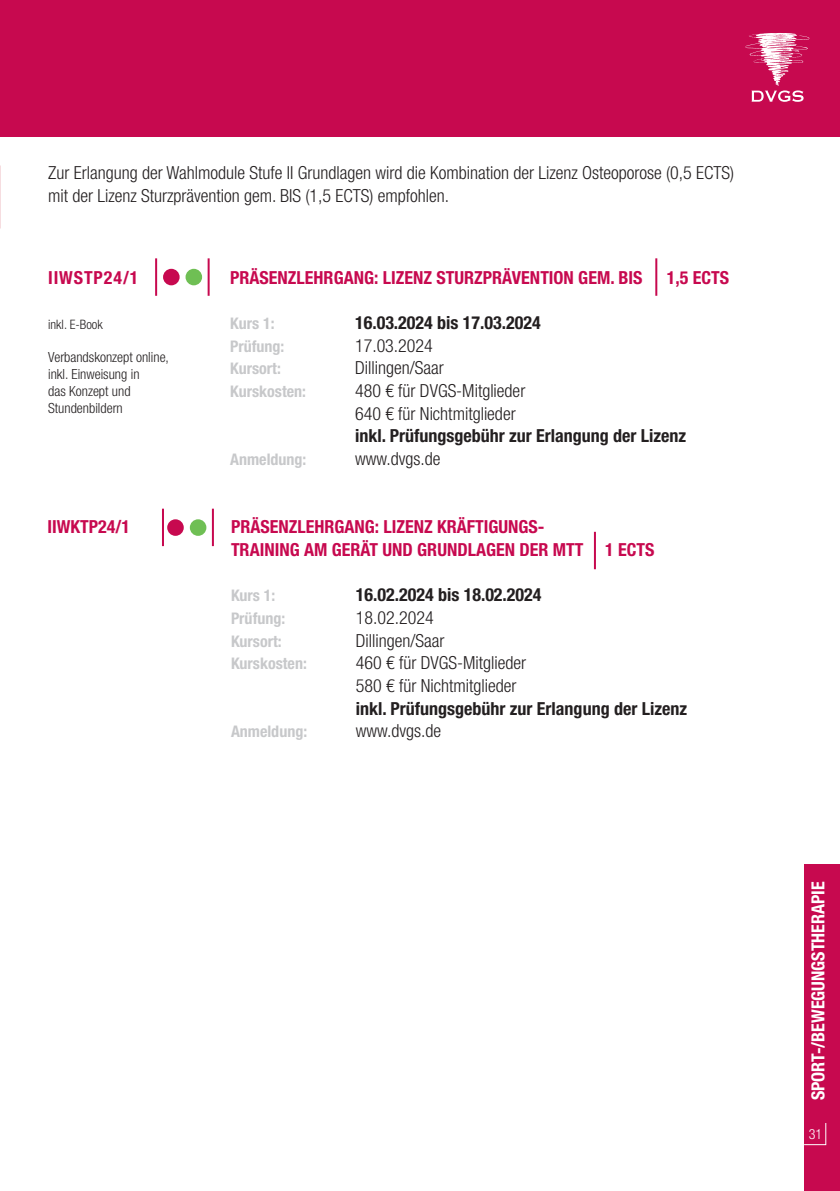
<style>
.page{position:relative;width:840px;height:1191px;background:#fff}
.page>*{position:absolute;margin:0;border:0;box-sizing:border-box;transform-origin:0 0}
.t1{font:300 condensed 18px/22.6px "Helvetica Neue LT Std";color:#231f20}
.t2{font:700 condensed 18px/22.6px "Helvetica Neue LT Std";color:#c7094f}
.t3{font:700 condensed 18px "Helvetica Neue LT Std";color:#231f20}
.t4{font:700 condensed 18px "Helvetica Neue LT Std";color:#fff}
.t5{font:700 condensed 18px "Helvetica Neue LT Std";letter-spacing:.05em;color:#c7094f}
.t6{font:700 condensed 16px "Helvetica Neue LT Std";color:#c7c8ca}
.t7{font:300 condensed 14px/16.8px "Helvetica Neue LT Std";color:#231f20}
.t8{font:300 condensed 14px "Helvetica Neue LT Std";color:#fff}
.t9{font:300 condensed 13px "Helvetica Neue LT Std";color:#231f20}
</style>
<div class="page">
<div style="left:803px;top:865px;width:36px;height:326px;background:#c7094f"></div>
<svg style="left:803px;top:1122px;width:23px;height:23px"></svg>
<div style="left:0;top:0;width:839px;height:136px;background:#c7094f"></div>
<svg style="left:745px;top:33px;width:63px;height:69px"></svg>
<div style="left:185px;top:269px;width:17px;height:16px;background:#6fbf54;border-radius:50%"></div>
<div style="left:163px;top:269px;width:16px;height:16px;background:#c7094f;border-radius:50%"></div>
<hr style="left:207px;top:258px;width:2px;height:38px;background:#c7094f">
<hr style="left:155px;top:258px;width:2px;height:38px;background:#c7094f">
<hr style="left:655px;top:258px;width:2px;height:38px;background:#c7094f">
<hr style="left:212px;top:508px;width:2px;height:38px;background:#c7094f">
<div style="left:190px;top:519px;width:16px;height:17px;background:#6fbf54;border-radius:50%"></div>
<div style="left:167px;top:519px;width:17px;height:17px;background:#c7094f;border-radius:50%"></div>
<hr style="left:162px;top:508px;width:2px;height:38px;background:#c7094f">
<hr style="left:593px;top:532px;width:2px;height:37px;background:#c7094f">
<p class="t1" style="left:48px;top:161px;width:687px">Zur Erlangung der Wahlmodule Stufe II Grundlagen wird die Kombination der Lizenz Osteoporose (0,5 ECTS) mit der Lizenz Sturzprävention gem. BIS (1,5 ECTS) empfohlen.</p>
<p class="t5" style="left:48px;top:266px;width:92px">IIWSTP24/1</p>
<p class="t9" style="left:48px;top:316px;width:56px">inkl. E-Book</p>
<p class="t7" style="left:48px;top:349px;width:122px">Verbandskonzept online, inkl. Einweisung in<br>das Konzept und<br>Stundenbildern</p>
<p class="t2" style="left:47px;top:515px;width:84px">IIWKTP24/1</p>
<p class="t2" style="left:230px;top:266px;width:413px">PRÄSENZLEHRGANG: LIZENZ STURZPRÄVENTION GEM. BIS</p>
<p class="t6" style="left:230px;top:313px;width:46px">Kurs 1:</p>
<p class="t3" style="left:355px;top:312px;width:187px">16.03.2024 bis 17.03.2024</p>
<p class="t6" style="left:230px;top:336px;width:56px">Prüfung:</p>
<p class="t1" style="left:355px;top:334px;width:79px">17.03.2024</p>
<p class="t6" style="left:230px;top:359px;width:52px">Kursort:</p>
<p class="t1" style="left:355px;top:356px;width:90px">Dillingen/Saar</p>
<p class="t6" style="left:230px;top:381px;width:77px">Kurskosten:</p>
<p class="t1" style="left:355px;top:379px;width:172px">480 € für DVGS-Mitglieder<br>640 € für Nichtmitglieder</p>
<p class="t3" style="left:355px;top:425px;width:332px">inkl. Prüfungsgebühr zur Erlangung der Lizenz</p>
<p class="t6" style="left:230px;top:450px;width:78px">Anmeldung:</p>
<p class="t1" style="left:355px;top:447px;width:87px">www.dvgs.de</p>
<p class="t2" style="left:666px;top:266px;width:64px">1,5 ECTS</p>
<p class="t2" style="left:231px;top:515px;width:424px">PRÄSENZLEHRGANG: LIZENZ KRÄFTIGUNGS-<br>TRAINING AM GERÄT UND GRUNDLAGEN DER MTT 1 ECTS</p>
<p class="t6" style="left:231px;top:586px;width:46px">Kurs 1:</p>
<p class="t3" style="left:355px;top:584px;width:187px">16.02.2024 bis 18.02.2024</p>
<p class="t6" style="left:231px;top:608px;width:56px">Prüfung:</p>
<p class="t1" style="left:355px;top:606px;width:79px">18.02.2024</p>
<p class="t6" style="left:231px;top:631px;width:52px">Kursort:</p>
<p class="t1" style="left:355px;top:629px;width:90px">Dillingen/Saar</p>
<p class="t6" style="left:231px;top:654px;width:77px">Kurskosten:</p>
<p class="t1" style="left:355px;top:651px;width:172px">460 € für DVGS-Mitglieder<br>580 € für Nichtmitglieder</p>
<p class="t3" style="left:355px;top:697px;width:332px">inkl. Prüfungsgebühr zur Erlangung der Lizenz</p>
<p class="t6" style="left:231px;top:722px;width:78px">Anmeldung:</p>
<p class="t1" style="left:355px;top:719px;width:87px">www.dvgs.de</p>
<p class="t4" style="left:806px;top:1100px;width:221px;rotate:-90deg">SPORT-/BEWEGUNGSTHERAPIE</p>
<p class="t8" style="left:808px;top:1126px;width:15px">31</p>
</div>
